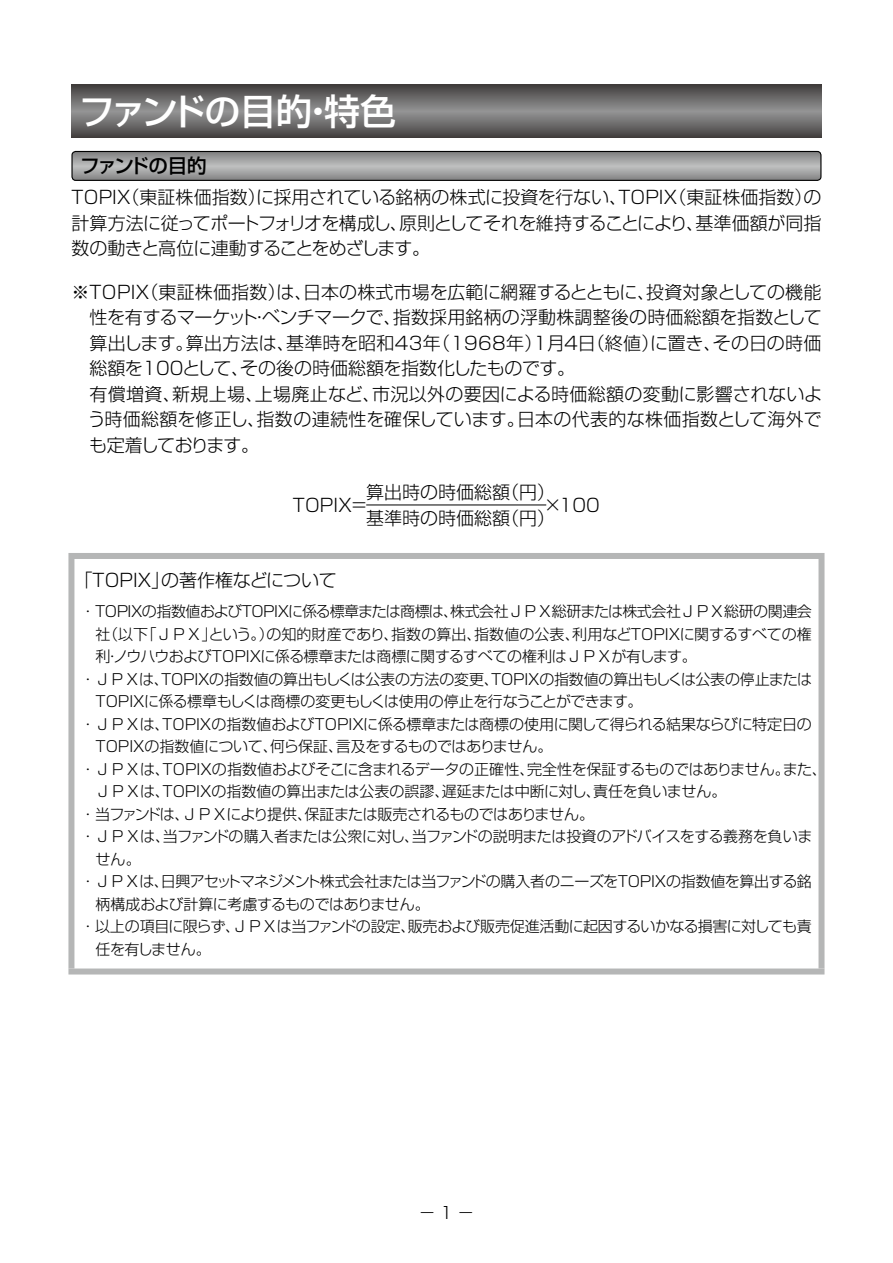
<style>
.page{position:relative;width:893px;height:1263px;background:#fff}
.page>*{position:absolute;margin:0;border:0;box-sizing:border-box;transform-origin:0 0}
.t1{font:500 36px "Shin Go Pr 5";letter-spacing:-.035em;color:#fff}
.t2{font:500 19.5px "Shin Go Pr 5";letter-spacing:-.075em;color:#000}
.t3{font:300 18px/25.5px "Shin Go Pr 5";color:#000;text-align:justify}
.t4{font:300 18px "Shin Go Pr 5";letter-spacing:-.045em;color:#000}
.t5{font:300 16.5px "Shin Go Pr 5";color:#000}
.t6{font:300 16.35px "Shin Go Pr 5";color:#000;scale:1.11 1}
.t7{font:300 15px "Shin Go Pr 5";letter-spacing:-.025em;color:#000}
.t8{font:300 15px "Shin Go Pr 5";letter-spacing:.005em;color:#000}
.t9{font:300 15px "Shin Go Pr 5";color:#000}
</style>
<div class="page">
<svg style="left:71px;top:85px;width:750px;height:52px;background:#6b6a6a"></svg>
<div style="left:68px;top:553px;width:756px;height:6px;background:#b5b6b6"></div>
<div style="left:68px;top:559px;width:6px;height:45px;background:#b5b6b6"></div>
<div style="left:818px;top:559px;width:6px;height:45px;background:#b5b6b6"></div>
<div style="left:68px;top:604px;width:6px;height:364px;background:#b5b6b6"></div>
<div style="left:818px;top:604px;width:6px;height:364px;background:#b5b6b6"></div>
<div style="left:68px;top:968px;width:756px;height:6px;background:#b5b6b6"></div>
<svg style="left:73px;top:151px;width:748px;height:29px;background:#a2a2a3"></svg>
<div style="left:71px;top:151px;width:750px;height:30px;border:1px solid #000;border-radius:4px"></div>
<hr style="left:366px;top:505px;width:180px;height:1px;background:#000">
<h1 class="t1" style="left:79px;top:82px;width:319px">ファンドの目的・特色</h1>
<h2 class="t2" style="left:80px;top:150px;width:128px">ファンドの目的</h2>
<p class="t3" style="left:69px;top:183px;width:754px">ＴＯＰＩＸ（東証株価指数）に採用されている銘柄の株式に投資を行ない、ＴＯＰＩＸ（東証株価指数）の計算方法に従ってポートフォリオを構成し、原則としてそれを維持することにより、基準価額が同指数の動きと高位に連動することをめざします。</p>
<p class="t3" style="left:88px;top:277px;width:736px;text-align:left;text-indent:-16px">※ＴＯＰＩＸ（東証株価指数）は、日本の株式市場を広範に網羅するとともに、投資対象としての機能性を有するマーケット・ベンチマークで、指数採用銘柄の浮動株調整後の時価総額を指数として算出します。算出方法は、基準時を昭和43年（1968年）１月４日（終値）に置き、その日の時価総額を100として、その後の時価総額を指数化したものです。<br>有償増資、新規上場、上場廃止など、市況以外の要因による時価総額の変動に影響されないよう時価総額を修正し、指数の連続性を確保しています。日本の代表的な株価指数として海外でも定着しております。</p>
<p class="t3" style="left:366px;top:478px;width:190px">算出時の時価総額（円）</p>
<p class="t3" style="left:290px;top:490px;width:80px">ＴＯＰＩＸ＝</p>
<p class="t3" style="left:544px;top:490px;width:58px">×100</p>
<p class="t3" style="left:366px;top:503px;width:190px">基準時の時価総額（円）</p>
<p class="t4" style="left:74px;top:565px;width:264px">「ＴＯＰＩＸ」の著作権などについて</p>
<p class="t7" style="left:81px;top:599px;width:733px">・TOPIXの指数値およびTOPIXに係る標章または商標は、株式会社ＪＰＸ総研または株式会社ＪＰＸ総研の関連会</p>
<p class="t8" style="left:95px;top:622px;width:718px">社（以下「ＪＰＸ」という。）の知的財産であり、指数の算出、指数値の公表、利用などTOPIXに関するすべての権</p>
<p class="t7" style="left:95px;top:644px;width:603px">利・ノウハウおよびTOPIXに係る標章または商標に関するすべての権利はＪＰＸが有します。</p>
<p class="t7" style="left:81px;top:667px;width:733px">・ＪＰＸは、TOPIXの指数値の算出もしくは公表の方法の変更、TOPIXの指数値の算出もしくは公表の停止または</p>
<p class="t7" style="left:95px;top:689px;width:549px">TOPIXに係る標章もしくは商標の変更もしくは使用の停止を行なうことができます。</p>
<p class="t7" style="left:81px;top:712px;width:733px">・ＪＰＸは、TOPIXの指数値およびTOPIXに係る標章または商標の使用に関して得られる結果ならびに特定日の</p>
<p class="t7" style="left:95px;top:734px;width:458px">TOPIXの指数値について、何ら保証、言及をするものではありません。</p>
<p class="t7" style="left:81px;top:757px;width:748px">・ＪＰＸは、TOPIXの指数値およびそこに含まれるデータの正確性、完全性を保証するものではありません。また、</p>
<p class="t9" style="left:95px;top:779px;width:632px">ＪＰＸは、TOPIXの指数値の算出または公表の誤謬、遅延または中断に対し、責任を負いません。</p>
<p class="t7" style="left:81px;top:802px;width:515px">・当ファンドは、ＪＰＸにより提供、保証または販売されるものではありません。</p>
<p class="t7" style="left:81px;top:824px;width:733px">・ＪＰＸは、当ファンドの購入者または公衆に対し、当ファンドの説明または投資のアドバイスをする義務を負いま</p>
<p class="t7" style="left:95px;top:847px;width:47px">せん。</p>
<p class="t7" style="left:81px;top:869px;width:733px">・ＪＰＸは、日興アセットマネジメント株式会社または当ファンドの購入者のニーズをTOPIXの指数値を算出する銘</p>
<p class="t7" style="left:95px;top:892px;width:336px">柄構成および計算に考慮するものではありません。</p>
<p class="t7" style="left:81px;top:914px;width:733px">・以上の項目に限らず、ＪＰＸは当ファンドの設定、販売および販売促進活動に起因するいかなる損害に対しても責</p>
<p class="t7" style="left:95px;top:937px;width:117px">任を有しません。</p>
<p class="t5" style="left:440px;top:1199px;width:14px">1</p>
<p class="t6" style="left:418px;top:1199px;width:53px">－　 －</p>
</div>
